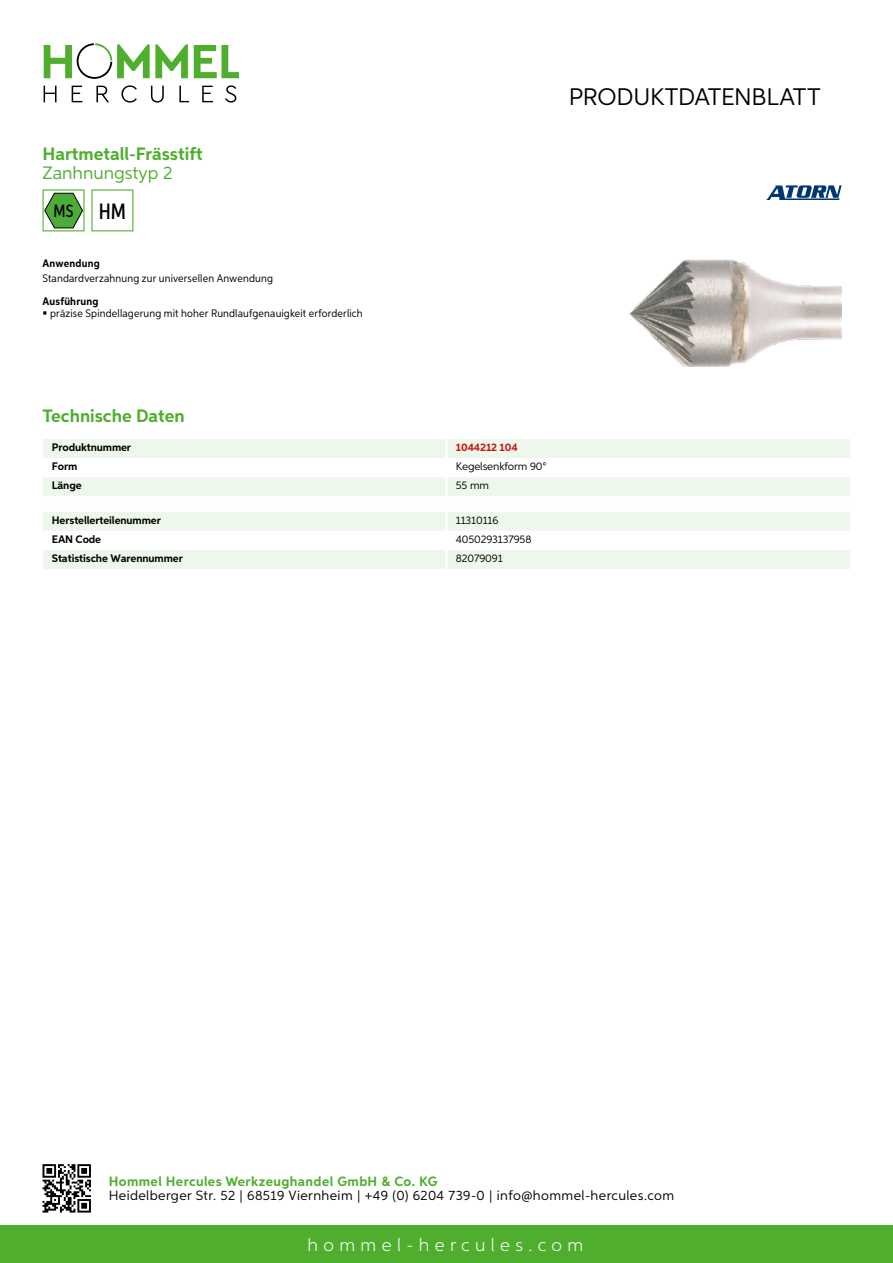
<style>
.page{position:relative;width:893px;height:1263px;background:#fff}
.page>*{position:absolute;margin:0;border:0;box-sizing:border-box;transform-origin:0 0}
.t1{font:24px "Aspira";letter-spacing:-.01em;color:#000}
.t2{font:700 18px "Aspira";color:#50ae2f}
.t3{font:300 18px "Aspira";letter-spacing:.3em;color:#fff}
.t4{font:18px "Aspira";color:#50ae2f}
.t5{font:500 17.85px "Aspira XX Nar";color:#000}
.t6{font:13.5px "Aspira";letter-spacing:.03em;color:#000}
.t7{font:700 13.5px "Aspira";letter-spacing:.03em;color:#50ae2f}
.t8{font:10.95px "Aspira Nar";letter-spacing:.015em;color:#000}
.t9{font:700 10.95px "Aspira";letter-spacing:-.01em;color:#000}
.t10{font:10.95px "Aspira";letter-spacing:-.01em;color:#000}
.t11{font:700 10.95px "Aspira Nar";letter-spacing:.02em;color:#000}
.t12{font:700 10.95px "Aspira";letter-spacing:-.01em;color:#cd1013}
.s1{font-size:22.2px}
</style>
<div class="page">
<div style="left:0;top:1226px;width:893px;height:37px;background:#50ae2f"></div>
<svg style="left:43px;top:1164px;width:48px;height:48px"></svg>
<svg style="left:194px;top:45px;width:45px;height:33px"></svg>
<svg style="left:44px;top:43px;width:144px;height:36px"></svg>
<svg style="left:44px;top:86px;width:13px;height:16px"></svg>
<svg style="left:72px;top:86px;width:10px;height:16px"></svg>
<svg style="left:96px;top:86px;width:13px;height:16px"></svg>
<svg style="left:121px;top:85px;width:16px;height:18px"></svg>
<svg style="left:151px;top:86px;width:13px;height:17px"></svg>
<svg style="left:179px;top:86px;width:10px;height:16px"></svg>
<svg style="left:202px;top:86px;width:11px;height:16px"></svg>
<svg style="left:225px;top:85px;width:11px;height:18px"></svg>
<svg style="left:43px;top:439px;width:807px;height:57px"></svg>
<hr style="left:445px;top:477px;width:3px;height:19px;background:#fff">
<svg style="left:43px;top:512px;width:807px;height:57px"></svg>
<hr style="left:445px;top:550px;width:3px;height:19px;background:#fff">
<svg style="left:43px;top:189px;width:42px;height:42px"></svg>
<svg style="left:91px;top:189px;width:42px;height:42px"></svg>
<img style="left:629px;top:259px;width:213px;height:107px">
<svg style="left:766px;top:185px;width:76px;height:15px"></svg>
<h2 class="t2" style="left:43px;top:142px;width:162px">Hartmetall-Frässtift</h2>
<h2 class="t4" style="left:43px;top:162px;width:132px">Zanhnungstyp 2</h2>
<h3 class="t5" style="left:54px;top:200px;width:74px">MS <span class="s1">HM</span></h3>
<p class="t11" style="left:43px;top:257px;width:59px">Anwendung</p>
<p class="t8" style="left:43px;top:272px;width:232px">Standardverzahnung zur universellen Anwendung</p>
<p class="t11" style="left:43px;top:294px;width:58px">Ausführung</p>
<p class="t8" style="left:50px;top:307px;width:314px">präzise Spindellagerung mit hoher Rundlaufgenauigkeit erforderlich</p>
<h1 class="t1" style="left:569px;top:82px;width:253px">Produktdatenblatt</h1>
<h2 class="t2" style="left:43px;top:405px;width:144px">Technische Daten</h2>
<p class="t9" style="left:52px;top:440px;width:81px">Produktnummer</p>
<p class="t12" style="left:456px;top:440px;width:63px">1044212 104</p>
<p class="t9" style="left:52px;top:459px;width:27px">Form</p>
<p class="t10" style="left:456px;top:459px;width:92px">Kegelsenkform 90°</p>
<p class="t9" style="left:52px;top:479px;width:31px">Länge</p>
<p class="t10" style="left:456px;top:479px;width:35px">55 mm</p>
<p class="t9" style="left:52px;top:513px;width:111px">Herstellerteilenummer</p>
<p class="t10" style="left:456px;top:513px;width:44px">11310116</p>
<p class="t9" style="left:52px;top:532px;width:51px">EAN Code</p>
<p class="t10" style="left:456px;top:532px;width:77px">4050293137958</p>
<p class="t9" style="left:52px;top:551px;width:132px">Statistische Warennummer</p>
<p class="t10" style="left:456px;top:551px;width:48px">82079091</p>
<p class="t7" style="left:109px;top:1172px;width:330px">Hommel Hercules Werkzeughandel GmbH &amp; Co. KG</p>
<p class="t6" style="left:109px;top:1187px;width:567px">Heidelberger Str. 52 | 68519 Viernheim | +49 (0) 6204 739-0 | info@hommel-hercules.com</p>
<h2 class="t3" style="left:307px;top:1234px;width:277px">hommel-hercules.com</h2>
</div>
